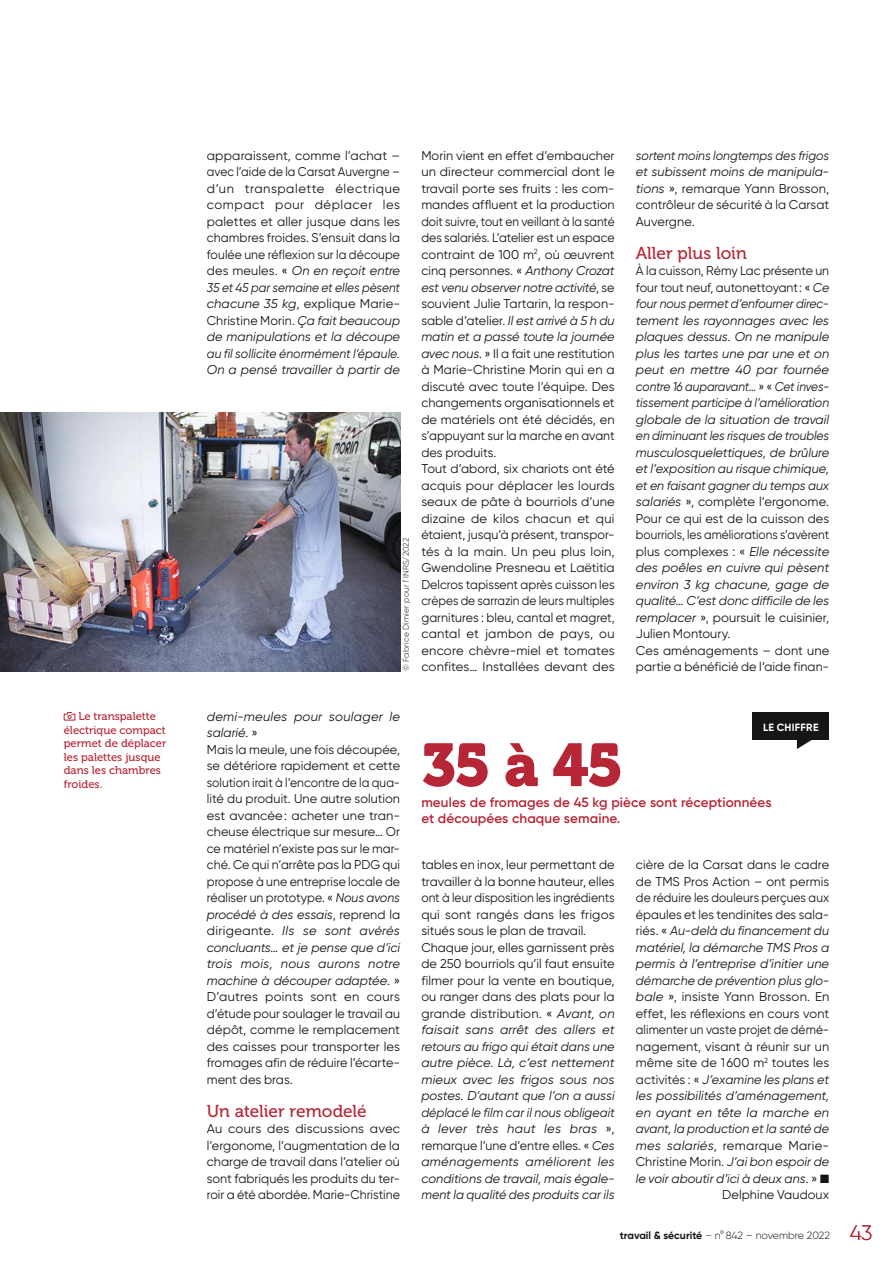
<style>
.page{position:relative;width:893px;height:1263px;background:#fff}
.page>*{position:absolute;margin:0;border:0;box-sizing:border-box;transform-origin:0 0}
.t1{font:60px "Museo 900";color:#b62636}
.t2{font:17.25px "Museo 500";color:#b62636}
.t3{font:600 13.5px/16.2px "Gilroy";letter-spacing:.01em;color:#b62636}
.t4{font:12.75px/16.5px "Gilroy";letter-spacing:.005em;color:#151616}
.t5{font:italic 12.75px/16.5px "Gilroy";color:#151616}
.t6{font:italic 12.75px/16.5px "Gilroy";color:#151616;text-align:justify;scale:.96 1}
.t7{font:11.25px/13.5px "Museo 500";color:#b62636}
.t8{font:300 10.5px "Gilroy";letter-spacing:-.005em;color:#151616}
.t9{font:700 10.5px "Gilroy";letter-spacing:.025em;color:#fff}
.t10{font:300 8.25px "Gilroy";letter-spacing:.025em;color:#151616}
.s1{font-style:italic}
.s2{font-style:normal}
.s3{font-weight:700}
.s4{font-size:21px;color:#b62636}
</style>
<div class="page">
<div style="left:753px;top:713px;width:76px;height:27px;background:#151616"></div>
<svg style="left:797px;top:740px;width:15px;height:9px"></svg>
<img style="left:0;top:412px;width:400px;height:259px">
<svg style="left:63px;top:712px;width:13px;height:9px"></svg>
<p class="t7" style="left:64px;top:711px;width:104px;text-indent:15px">Le transpalette électrique compact permet de déplacer les palettes jusque dans les chambres froides.</p>
<p class="t4" style="left:207px;top:148px;width:195px;text-align:justify">apparaissent, comme l’achat – avec l’aide de la Carsat Auvergne – d’un transpalette électrique compact pour déplacer les palettes et aller jusque dans les chambres froides. S’ensuit dans la foulée une réflexion sur la découpe des meules. « <span class="s1">On en reçoit entre 35 et 45 par semaine et elles pèsent chacune 35 kg</span>, explique Marie-Christine Morin. <span class="s1">Ça fait beaucoup de manipulations et la découpe au fil sollicite énormément l’épaule.<br>On a pensé travailler à partir de</span></p>
<p class="t10" style="left:402px;top:671px;width:135px;rotate:-90deg">© Fabrice Dimier pour l’INRS/2022</p>
<p class="t4" style="left:421px;top:148px;width:195px">Morin vient en effet d’embaucher un directeur commercial dont le travail porte ses fruits : les com&shy;mandes affluent et la production doit suivre, tout en veillant à la santé des salariés. L’atelier est un espace contraint de 100 m<sup>2</sup>, où œuvrent cinq personnes. « <span class="s1">Anthony Crozat est venu observer notre activité</span>, se souvient Julie Tartarin, la respon&shy;sable d’atelier. <span class="s1">Il est arrivé à 5 h du matin et a passé toute la journée avec nous</span>. » Il a fait une restitution à Marie-Christine Morin qui en a discuté avec toute l’équipe. Des changements organisationnels et de matériels ont été décidés, en s’appuyant sur la marche en avant des produits.<br>Tout d’abord, six chariots ont été acquis pour déplacer les lourds seaux de pâte à bourriols d’une dizaine de kilos chacun et qui étaient, jusqu’à présent, transpor&shy;tés à la main. Un peu plus loin, Gwendoline Presneau et Laëtitia Delcros tapissent après cuisson les crèpes de sarrazin de leurs multiples garnitures : bleu, cantal et magret, cantal et jambon de pays, ou encore chèvre-miel et tomates confites… Installées devant des</p>
<p class="t6" style="left:636px;top:148px;width:203px">sortent moins longtemps des frigos et subissent moins de manipula&shy;tions <span class="s2">», remarque Yann Brosson, contrôleur de sécurité à la Carsat Auvergne.</span></p>
<h2 class="t2" style="left:636px;top:246px;width:112px">Aller plus loin</h2>
<p class="t5" style="left:636px;top:264px;width:195px"><span class="s2">À la cuisson, Rémy Lac présente un four tout neuf, autonettoyant: «</span> Ce four nous permet d’enfourner direc&shy;tement les rayonnages avec les plaques dessus. On ne manipule plus les tartes une par une et on peut en mettre 40 par fournée contre 16 auparavant<span class="s2">… » «</span> Cet inves&shy;tissement participe à l’amélioration globale de la situation de travail en diminuant les risques de troubles musculosquelettiques, de brûlure et l’exposition au risque chimique, et en faisant gagner du temps aux salariés <span class="s2">», complète l’ergonome.<br>Pour ce qui est de la cuisson des bourriols, les améliorations s’avèrent plus complexes : «</span> Elle nécessite des poêles en cuivre qui pèsent environ 3 kg chacune, gage de qualité… C’est donc difficile de les remplacer <span class="s2">», poursuit le cuisinier, Julien Montoury.<br>Ces aménagements – dont une partie a bénéficié de l’aide finan-</span></p>
<p class="t4" style="left:207px;top:709px;width:195px"><span class="s1">demi-meules pour soulager le salarié</span>. »<br>Mais la meule, une fois découpée, se détériore rapidement et cette solution irait à l’encontre de la qua&shy;lité du produit. Une autre solution est avancée: acheter une tran&shy;cheuse électrique sur mesure… Or ce matériel n’existe pas sur le mar&shy;ché. Ce qui n’arrête pas la PDG qui propose à une entreprise locale de réaliser un prototype. « <span class="s1">Nous avons procédé à des essais</span>, reprend la dirigeante. <span class="s1">Ils se sont avérés concluants… et je pense que d’ici trois mois, nous aurons notre machine à découper adaptée</span>. »<br>D’autres points sont en cours d’étude pour soulager le travail au dépôt, comme le remplacement des caisses pour transporter les fromages afin de réduire l’écarte&shy;ment des bras.</p>
<h2 class="t2" style="left:207px;top:1104px;width:161px">Un atelier remodelé</h2>
<p class="t4" style="left:207px;top:1122px;width:195px;text-align:justify">Au cours des discussions avec l’ergonome, l’augmentation de la charge de travail dans l’atelier où sont fabriqués les produits du ter&shy;roir a été abordée. Marie-Christine</p>
<p class="t9" style="left:763px;top:722px;width:57px">LE CHIFFRE</p>
<h1 class="t1" style="left:421px;top:730px;width:203px">35 à 45</h1>
<p class="t3" style="left:421px;top:794px;width:352px">meules de fromages de 45 kg pièce sont réceptionnées et découpées chaque semaine.</p>
<p class="t4" style="left:421px;top:858px;width:195px">tables en inox, leur permettant de travailler à la bonne hauteur, elles ont à leur disposition les ingrédients qui sont rangés dans les frigos situés sous le plan de travail.<br>Chaque jour, elles garnissent près de 250 bourriols qu’il faut ensuite filmer pour la vente en boutique, ou ranger dans des plats pour la grande distribution. « <span class="s1">Avant, on faisait sans arrêt des allers et retours au frigo qui était dans une autre pièce. Là, c’est nettement mieux avec les frigos sous nos postes. D’autant que l’on a aussi déplacé le film car il nous obligeait à lever très haut les bras</span> », remarque l’une d’entre elles. « <span class="s1">Ces aménagements améliorent les conditions de travail, mais égale&shy;ment la qualité des produits car ils</span></p>
<p class="t4" style="left:636px;top:858px;width:195px;text-align:right">cière de la Carsat dans le cadre de TMS Pros Action – ont permis de réduire les douleurs perçues aux épaules et les tendinites des sala&shy;riés. « <span class="s1">Au-delà du financement du matériel, la démarche TMS Pros a permis à l’entreprise d’initier une démarche de prévention plus glo&shy;bale</span> », insiste Yann Brosson. En effet, les réflexions en cours vont alimenter un vaste projet de démé&shy;nagement, visant à réunir sur un même site de 1600 m<sup>2</sup> toutes les activités : « <span class="s1">J’examine les plans et les possibilités d’aménagement, en ayant en tête la marche en avant, la production et la santé de mes salariés</span>, remarque Marie-<br>Christine Morin. <span class="s1">J’ai bon espoir de le voir aboutir d’ici à deux ans</span>. » ■<br>Delphine Vaudoux</p>
<p class="t8" style="left:620px;top:1231px;width:254px"><span class="s3">travail &amp; sécurité</span> – n°842 – novembre 2022 <span class="s4">43</span></p>
</div>
